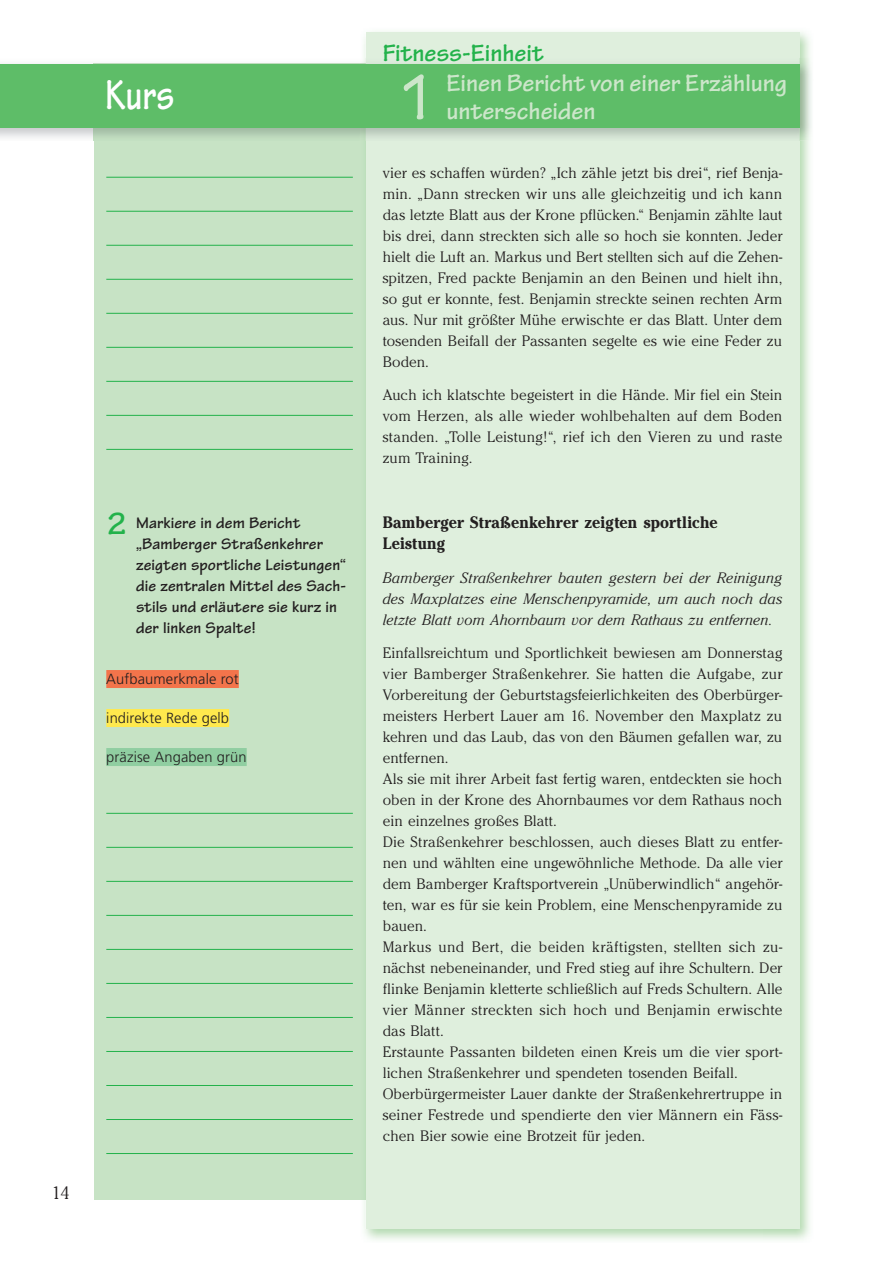
<style>
.page{position:relative;width:893px;height:1263px;background:#fff}
.page>*{position:absolute;margin:0;border:0;box-sizing:border-box;transform-origin:0 0}
.t1{font:700 68.4px "Tekton Pro";color:#cce6ca;scale:.83 1}
.t2{font:700 45px "Tekton Pro";color:#fff;scale:.8 1}
.t3{font:700 25.5px/27.9px "Tekton Pro";color:#cce6ca}
.t4{font:700 25.5px "Tekton Pro";color:#23b24b}
.t5{font:300 18px "Cheltenham";color:#231f20}
.t6{font:700 16.5px/21px "Tekton Pro";letter-spacing:.005em;color:#231f20}
.t7{font:700 16.5px/21px "Cheltenham";letter-spacing:.015em;color:#231f20;scale:.93 1}
.t8{font:300 15px/21px "Cheltenham";letter-spacing:.005em;color:#231f20;text-align:justify}
.t9{font:italic 300 15px/21px "Cheltenham";letter-spacing:.005em;color:#231f20;text-align:justify}
.t10{font:300 14.7px "Frutiger";letter-spacing:.01em;color:#231f20}
.s1{font-size:33px;color:#23b24b}
</style>
<div class="page">
<div style="left:94px;top:64px;width:705px;height:1135px;background:#c7e3c5"></div>
<img style="left:364px;top:32px;width:446px;height:26px">
<img style="left:763px;top:141px;width:47px;height:1099px">
<div style="left:366px;top:33px;width:433px;height:1196px;background:#dfefdd"></div>
<img style="left:0;top:58px;width:812px;height:83px">
<img style="left:94px;top:128px;width:272px;height:13px">
<img style="left:366px;top:58px;width:433px;height:83px">
<div style="left:0;top:64px;width:799px;height:64px;background:#5ebd68"></div>
<hr style="left:106px;top:177px;width:247px;height:1px;background:#23b24b">
<hr style="left:106px;top:211px;width:247px;height:1px;background:#23b24b">
<hr style="left:106px;top:245px;width:247px;height:1px;background:#23b24b">
<hr style="left:106px;top:279px;width:247px;height:1px;background:#23b24b">
<hr style="left:106px;top:313px;width:247px;height:1px;background:#23b24b">
<hr style="left:106px;top:347px;width:247px;height:1px;background:#23b24b">
<hr style="left:106px;top:381px;width:247px;height:1px;background:#23b24b">
<hr style="left:106px;top:415px;width:247px;height:1px;background:#23b24b">
<hr style="left:106px;top:449px;width:247px;height:1px;background:#23b24b">
<div style="left:106px;top:670px;width:133px;height:18px;background:#f3744b"></div>
<div style="left:106px;top:709px;width:123px;height:18px;background:#ffe94d"></div>
<div style="left:106px;top:748px;width:141px;height:18px;background:#90cea1"></div>
<hr style="left:106px;top:813px;width:247px;height:1px;background:#23b24b">
<hr style="left:106px;top:847px;width:247px;height:1px;background:#23b24b">
<hr style="left:106px;top:881px;width:247px;height:1px;background:#23b24b">
<hr style="left:106px;top:915px;width:247px;height:1px;background:#23b24b">
<hr style="left:106px;top:949px;width:247px;height:1px;background:#23b24b">
<hr style="left:106px;top:983px;width:247px;height:1px;background:#23b24b">
<hr style="left:106px;top:1017px;width:247px;height:1px;background:#23b24b">
<hr style="left:106px;top:1051px;width:247px;height:1px;background:#23b24b">
<hr style="left:106px;top:1085px;width:247px;height:1px;background:#23b24b">
<hr style="left:106px;top:1119px;width:247px;height:1px;background:#23b24b">
<hr style="left:106px;top:1153px;width:247px;height:1px;background:#23b24b">
<p class="t5" style="left:52px;top:1182px;width:19px">14</p>
<h2 class="t2" style="left:105px;top:68px;width:88px">Kurs</h2>
<p class="t6" style="left:136px;top:512px;width:212px;text-indent:-30px"><span class="s1">2</span> Markiere in dem Bericht „Bamberger Straßenkehrer zeigten sportliche Leistungen“ die zentralen Mittel des Sach&shy;stils und erläutere sie kurz in der linken Spalte!</p>
<p class="t10" style="left:106px;top:670px;width:134px">Aufbaumerkmale rot</p>
<p class="t10" style="left:106px;top:709px;width:124px">indirekte Rede gelb</p>
<p class="t10" style="left:106px;top:748px;width:142px">präzise Angaben grün</p>
<h3 class="t4" style="left:383px;top:38px;width:163px">Fitness-Einheit</h3>
<h1 class="t1" style="left:398px;top:57px;width:47px">1</h1>
<h3 class="t3" style="left:446px;top:70px;width:342px">Einen Bericht von einer Erzählung unterscheiden</h3>
<p class="t8" style="left:383px;top:162px;width:401px">vier es schaffen würden? „Ich zähle jetzt bis drei“, rief Benja&shy;min. „Dann strecken wir uns alle gleichzeitig und ich kann das letzte Blatt aus der Krone pflücken.“ Benjamin zählte laut bis drei, dann streckten sich alle so hoch sie konnten. Jeder hielt die Luft an. Markus und Bert stellten sich auf die Zehen&shy;spitzen, Fred packte Benjamin an den Beinen und hielt ihn, so gut er konnte, fest. Benjamin streckte seinen rechten Arm aus. Nur mit größter Mühe erwischte er das Blatt. Unter dem tosenden Beifall der Passanten segelte es wie eine Feder zu Boden.</p>
<p class="t8" style="left:383px;top:384px;width:401px">Auch ich klatschte begeistert in die Hände. Mir fiel ein Stein vom Herzen, als alle wieder wohlbehalten auf dem Boden standen. „Tolle Leistung!“, rief ich den Vieren zu und raste zum Training.</p>
<p class="t7" style="left:383px;top:511px;width:362px">Bamberger Straßenkehrer zeigten sportliche<br>Leistung</p>
<p class="t9" style="left:383px;top:567px;width:401px">Bamberger Straßenkehrer bauten gestern bei der Reinigung des Maxplatzes eine Menschenpyramide, um auch noch das letzte Blatt vom Ahornbaum vor dem Rathaus zu entfernen.</p>
<p class="t8" style="left:383px;top:643px;width:401px;text-align:left">Einfallsreichtum und Sportlichkeit bewiesen am Donnerstag vier Bamberger Straßenkehrer. Sie hatten die Aufgabe, zur Vorbereitung der Geburtstagsfeierlichkeiten des Oberbürger&shy;meisters Herbert Lauer am 16. November den Maxplatz zu kehren und das Laub, das von den Bäumen gefallen war, zu entfernen.<br>Als sie mit ihrer Arbeit fast fertig waren, entdeckten sie hoch oben in der Krone des Ahornbaumes vor dem Rathaus noch ein einzelnes großes Blatt.<br>Die Straßenkehrer beschlossen, auch dieses Blatt zu entfer&shy;nen und wählten eine ungewöhnliche Methode. Da alle vier dem Bamberger Kraftsportverein „Unüberwindlich“ angehör&shy;ten, war es für sie kein Problem, eine Menschenpyramide zu bauen.<br>Markus und Bert, die beiden kräftigsten, stellten sich zu&shy;nächst nebeneinander, und Fred stieg auf ihre Schultern. Der flinke Benjamin kletterte schließlich auf Freds Schultern. Alle vier Männer streckten sich hoch und Benjamin erwischte das Blatt.<br>Erstaunte Passanten bildeten einen Kreis um die vier sport&shy;lichen Straßenkehrer und spendeten tosenden Beifall.<br>Oberbürgermeister Lauer dankte der Straßenkehrertruppe in seiner Festrede und spendierte den vier Männern ein Fäss&shy;chen Bier sowie eine Brotzeit für jeden.</p>
</div>
